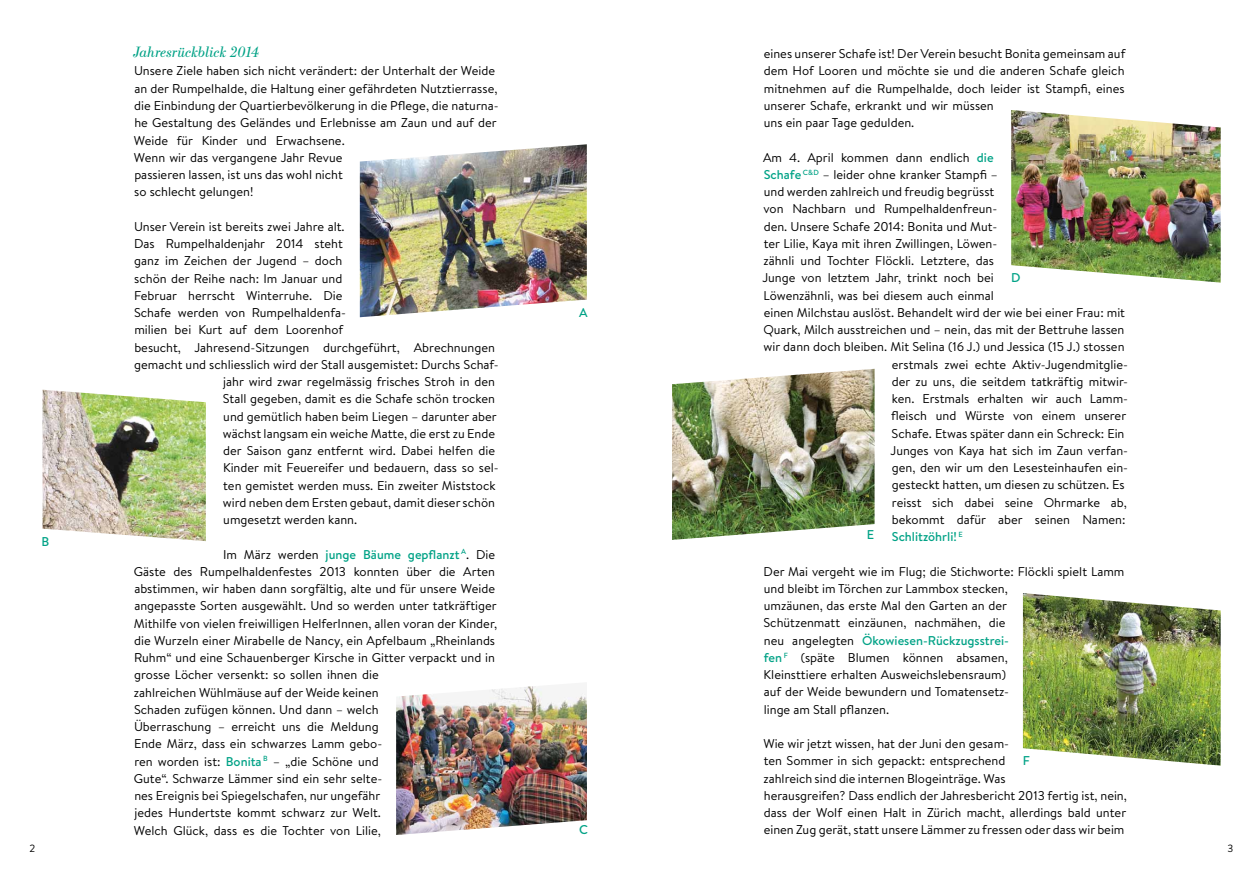
<style>
.page{position:relative;width:1259px;height:893px;background:#fff}
.page>*{position:absolute;margin:0;border:0;box-sizing:border-box;transform-origin:0 0}
.t1{font:italic 15px "Escrow";color:#00a286}
.t2{font:12.75px/17.2px "Brandon Text";color:#000}
.t3{font:500 12.75px "Brandon Text";color:#00a286}
.t4{font:10.5px "Brandon Text";color:#000}
.s1{font-weight:500;color:#00a286}
</style>
<div class="page">
<img style="left:396px;top:686px;width:191px;height:149px">
<img style="left:672px;top:369px;width:202px;height:171px">
<img style="left:360px;top:144px;width:227px;height:173px">
<img style="left:43px;top:390px;width:163px;height:151px">
<img style="left:1011px;top:110px;width:209px;height:173px">
<img style="left:1023px;top:593px;width:197px;height:173px">
<p class="t3" style="left:41px;top:533px;width:9px">B</p>
<p class="t1" style="left:133px;top:42px;width:128px">Jahresrückblick 2014</p>
<p class="t2" style="left:134px;top:62px;width:366px">Unsere Ziele haben sich nicht verändert: der Unterhalt der Weide an der Rumpelhalde, die Haltung einer gefährdeten Nutztierrasse, die Einbindung der Quartierbevölkerung in die Pflege, die naturna&shy;he Gestaltung des Geländes und Erlebnisse am Zaun und auf der Weide für Kinder und Erwachsene.<br>Wenn wir das vergangene Jahr Revue<br>passieren lassen, ist uns das wohl nicht<br>so schlecht gelungen!</p>
<p class="t2" style="left:134px;top:217px;width:212px">Unser Verein ist bereits zwei Jahre alt.</p>
<p class="t2" style="left:134px;top:235px;width:210px">Das Rumpelhaldenjahr 2014 steht</p>
<p class="t2" style="left:134px;top:252px;width:210px">ganz im Zeichen der Jugend – doch</p>
<p class="t2" style="left:134px;top:269px;width:210px">schön der Reihe nach: Im Januar und</p>
<p class="t2" style="left:134px;top:286px;width:210px">Februar herrscht Winterruhe. Die</p>
<p class="t2" style="left:134px;top:304px;width:213px">Schafe werden von Rumpelhaldenfa-</p>
<p class="t2" style="left:134px;top:321px;width:210px">milien bei Kurt auf dem Loorenhof</p>
<p class="t2" style="left:134px;top:338px;width:362px">besucht, Jahresend-Sitzungen durchgeführt, Abrechnungen</p>
<p class="t2" style="left:134px;top:355px;width:366px">gemacht und schliesslich wird der Stall ausgemistet: Durchs Schaf-</p>
<p class="t2" style="left:223px;top:373px;width:273px">jahr wird zwar regelmässig frisches Stroh in den</p>
<p class="t2" style="left:223px;top:390px;width:274px">Stall gegeben, damit es die Schafe schön trocken</p>
<p class="t2" style="left:223px;top:407px;width:275px">und gemütlich haben beim Liegen – darunter aber</p>
<p class="t2" style="left:223px;top:424px;width:274px">wächst langsam ein weiche Matte, die erst zu Ende</p>
<p class="t2" style="left:223px;top:442px;width:273px">der Saison ganz entfernt wird. Dabei helfen die</p>
<p class="t2" style="left:223px;top:459px;width:277px">Kinder mit Feuereifer und bedauern, dass so sel-</p>
<p class="t2" style="left:223px;top:476px;width:274px">ten gemistet werden muss. Ein zweiter Miststock</p>
<p class="t2" style="left:223px;top:493px;width:274px">wird neben dem Ersten gebaut, damit dieser schön</p>
<p class="t2" style="left:223px;top:511px;width:135px">umgesetzt werden kann.</p>
<p class="t2" style="left:134px;top:545px;width:365px;text-indent:89px">Im März werden <span class="s1">junge Bäume gepflanzt</span> <sup>A</sup>. Die Gäste des Rumpelhaldenfestes 2013 konnten über die Arten abstimmen, wir haben dann sorgfältig, alte und für unsere Weide angepasste Sorten ausgewählt. Und so werden unter tatkräftiger Mithilfe von vielen freiwilligen HelferInnen, allen voran der Kinder, die Wurzeln einer Mirabelle de Nancy, ein Apfelbaum „Rheinlands Ruhm“ und eine Schauenberger Kirsche in Gitter verpackt und in grosse Löcher versenkt: so sollen ihnen die<br>zahlreichen Wühlmäuse auf der Weide keinen<br>Schaden zufügen können. Und dann – welch<br>Überraschung – erreicht uns die Meldung<br>Ende März, dass ein schwarzes Lamm gebo-<br>ren worden ist: <span class="s1">Bonita</span> <sup>B</sup> – „die Schöne und<br>Gute“. Schwarze Lämmer sind ein sehr selte-<br>nes Ereignis bei Spiegelschafen, nur ungefähr<br>jedes Hundertste kommt schwarz zur Welt.<br>Welch Glück, dass es die Tochter von Lilie,</p>
<p class="t3" style="left:579px;top:303px;width:10px">A</p>
<p class="t3" style="left:579px;top:821px;width:10px">C</p>
<p class="t2" style="left:763px;top:45px;width:363px">eines unserer Schafe ist! Der Verein besucht Bonita gemeinsam auf dem Hof Looren und möchte sie und die anderen Schafe gleich mitnehmen auf die Rumpelhalde, doch leider ist Stampfi, eines unserer Schafe, erkrankt und wir müssen<br>uns ein paar Tage gedulden.</p>
<p class="t2" style="left:763px;top:148px;width:232px">Am 4. April kommen dann endlich <span class="s1">die</span></p>
<p class="t2" style="left:763px;top:165px;width:235px"><span class="s1">Schafe</span> <sup>C&amp;D</sup> – leider ohne kranker Stampfi –</p>
<p class="t2" style="left:764px;top:183px;width:232px">und werden zahlreich und freudig begrüsst</p>
<p class="t2" style="left:763px;top:200px;width:235px">von Nachbarn und Rumpelhaldenfreun-</p>
<p class="t2" style="left:763px;top:217px;width:235px">den. Unsere Schafe 2014: Bonita und Mut-</p>
<p class="t2" style="left:763px;top:234px;width:235px">ter Lilie, Kaya mit ihren Zwillingen, Löwen-</p>
<p class="t2" style="left:763px;top:252px;width:232px">zähnli und Tochter Flöckli. Letztere, das</p>
<p class="t2" style="left:762px;top:269px;width:233px">Junge von letztem Jahr, trinkt noch bei</p>
<p class="t2" style="left:763px;top:286px;width:232px">Löwenzähnli, was bei diesem auch einmal</p>
<p class="t2" style="left:763px;top:303px;width:363px">einen Milchstau auslöst. Behandelt wird der wie bei einer Frau: mit</p>
<p class="t2" style="left:763px;top:321px;width:363px">Quark, Milch ausstreichen und – nein, das mit der Bettruhe lassen</p>
<p class="t2" style="left:763px;top:338px;width:362px">wir dann doch bleiben. Mit Selina (16 J.) und Jessica (15 J.) stossen</p>
<p class="t2" style="left:892px;top:355px;width:238px">erstmals zwei echte Aktiv-Jugendmitglie-</p>
<p class="t2" style="left:892px;top:372px;width:238px">der zu uns, die seitdem tatkräftig mitwir-</p>
<p class="t2" style="left:892px;top:390px;width:238px">ken. Erstmals erhalten wir auch Lamm-</p>
<p class="t2" style="left:891px;top:407px;width:237px">fleisch und Würste von einem unserer</p>
<p class="t2" style="left:891px;top:424px;width:234px">Schafe. Etwas später dann ein Schreck: Ein</p>
<p class="t2" style="left:890px;top:441px;width:239px">Junges von Kaya hat sich im Zaun verfan-</p>
<p class="t2" style="left:892px;top:459px;width:238px">gen, den wir um den Lesesteinhaufen ein-</p>
<p class="t2" style="left:892px;top:476px;width:234px">gesteckt hatten, um diesen zu schützen. Es</p>
<p class="t2" style="left:892px;top:493px;width:236px">reisst sich dabei seine Ohrmarke ab,</p>
<p class="t2" style="left:892px;top:510px;width:235px">bekommt dafür aber seinen Namen:</p>
<p class="t3" style="left:891px;top:528px;width:72px">Schlitzöhrli! <sup>E</sup></p>
<p class="t2" style="left:763px;top:562px;width:362px">Der Mai vergeht wie im Flug; die Stichworte: Flöckli spielt Lamm und bleibt im Törchen zur Lammbox stecken,<br>umzäunen, das erste Mal den Garten an der<br>Schützenmatt einzäunen, nachmähen, die<br>neu angelegten <span class="s1">Ökowiesen-Rückzugsstrei-<br>fen</span> <sup>F</sup> (späte Blumen können absamen,<br>Kleinsttiere erhalten Ausweichslebensraum)<br>auf der Weide bewundern und Tomatensetz-<br>linge am Stall pflanzen.</p>
<p class="t2" style="left:763px;top:735px;width:365px">Wie wir jetzt wissen, hat der Juni den gesam-<br>ten Sommer in sich gepackt: entsprechend<br>zahlreich sind die internen Blogeinträge. Was<br>herausgreifen? Dass endlich der Jahresbericht 2013 fertig ist, nein, dass der Wolf einen Halt in Zürich macht, allerdings bald unter einen Zug gerät, statt unsere Lämmer zu fressen oder dass wir beim</p>
<p class="t3" style="left:1011px;top:269px;width:11px">D</p>
<p class="t3" style="left:867px;top:526px;width:9px">E</p>
<p class="t3" style="left:1023px;top:752px;width:9px">F</p>
<p class="t4" style="left:29px;top:841px;width:7px">2</p>
<p class="t4" style="left:1227px;top:841px;width:7px">3</p>
</div>
